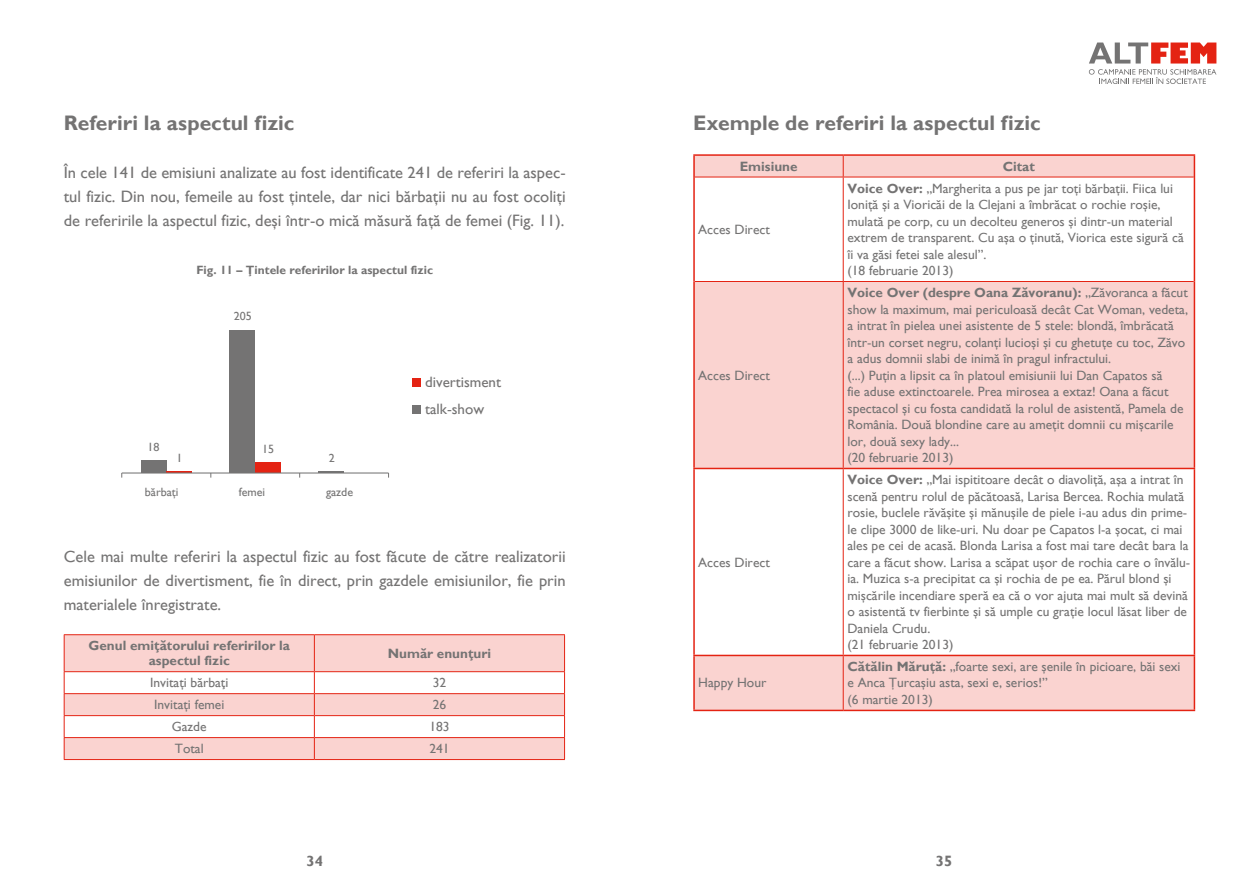
<style>
.page{position:relative;width:1259px;height:893px;background:#fff}
.page>*{position:absolute;margin:0;border:0;box-sizing:border-box;transform-origin:0 0}
.t1{font:700 21px "Gill Sans RO";letter-spacing:.005em;color:#747373}
.t2{font:16.5px/24px "Gill Sans RO";color:#747373;text-align:justify}
.t3{font:15px/27.2px "Gill Sans RO";color:#747373}
.t4{font:700 15px "Gill Sans RO";color:#747373}
.t5{font:13.5px/16.5px "Gill Sans RO";color:#747373}
.t6{font:700 13.5px/15px "Gill Sans RO";color:#747373;text-align:center}
.t7{font:700 12px "Gill Sans RO";color:#747373}
.t8{font:12px "Gill Sans RO";color:#747373}
.s1{font-weight:700}
</style>
<div class="page">
<svg style="left:1089px;top:43px;width:127px;height:41px"></svg>
<div style="left:695px;top:156px;width:498px;height:554px;background:#fad3d0"></div>
<svg style="left:695px;top:178px;width:498px;height:477px"></svg>
<hr style="left:693px;top:154px;width:150px;height:2px;background:#e42313">
<hr style="left:693px;top:156px;width:2px;height:21px;background:#e42313">
<hr style="left:843px;top:154px;width:352px;height:2px;background:#e42313">
<hr style="left:1193px;top:156px;width:2px;height:21px;background:#e42313">
<hr style="left:693px;top:177px;width:2px;height:104px;background:#e42313">
<hr style="left:1193px;top:177px;width:2px;height:104px;background:#e42313">
<hr style="left:693px;top:281px;width:2px;height:187px;background:#e42313">
<hr style="left:1193px;top:281px;width:2px;height:187px;background:#e42313">
<hr style="left:693px;top:468px;width:150px;height:1px;background:#e42313">
<hr style="left:693px;top:469px;width:2px;height:186px;background:#e42313">
<hr style="left:843px;top:468px;width:352px;height:1px;background:#e42313">
<hr style="left:1193px;top:469px;width:2px;height:186px;background:#e42313">
<hr style="left:693px;top:655px;width:150px;height:1px;background:#e42313">
<hr style="left:693px;top:656px;width:2px;height:54px;background:#e42313">
<hr style="left:843px;top:655px;width:352px;height:1px;background:#e42313">
<hr style="left:1193px;top:656px;width:2px;height:54px;background:#e42313">
<hr style="left:693px;top:710px;width:150px;height:1px;background:#e42313">
<hr style="left:843px;top:710px;width:352px;height:1px;background:#e42313">
<svg style="left:843px;top:156px;width:1px;height:21px"></svg>
<hr style="left:695px;top:177px;width:148px;height:1px;background:#e42313">
<hr style="left:843px;top:177px;width:350px;height:1px;background:#e42313">
<hr style="left:843px;top:177px;width:1px;height:104px;background:#e42313">
<hr style="left:695px;top:281px;width:148px;height:1px;background:#e42313">
<hr style="left:843px;top:281px;width:350px;height:1px;background:#e42313">
<hr style="left:843px;top:282px;width:1px;height:186px;background:#e42313">
<hr style="left:843px;top:469px;width:1px;height:186px;background:#e42313">
<hr style="left:843px;top:656px;width:1px;height:54px;background:#e42313">
<div style="left:141px;top:461px;width:25px;height:12px;background:#747373"></div>
<div style="left:230px;top:331px;width:25px;height:142px;background:#747373"></div>
<div style="left:255px;top:463px;width:26px;height:10px;background:#e42313"></div>
<hr style="left:122px;top:472px;width:266px;height:1px;background:#747373">
<div style="left:412px;top:378px;width:9px;height:9px;background:#e42313"></div>
<div style="left:412px;top:406px;width:9px;height:8px;background:#747373"></div>
<div style="left:65px;top:635px;width:499px;height:36px;background:#fad3d0"></div>
<hr style="left:64px;top:634px;width:250px;height:1px;background:#e42313">
<hr style="left:64px;top:635px;width:1px;height:36px;background:#e42313">
<hr style="left:314px;top:634px;width:251px;height:1px;background:#e42313">
<hr style="left:314px;top:635px;width:1px;height:36px;background:#e42313">
<hr style="left:564px;top:635px;width:1px;height:36px;background:#e42313">
<hr style="left:64px;top:671px;width:250px;height:1px;background:#e42313">
<hr style="left:314px;top:671px;width:251px;height:1px;background:#e42313">
<svg style="left:64px;top:672px;width:501px;height:87px"></svg>
<hr style="left:64px;top:759px;width:250px;height:1px;background:#e42313">
<hr style="left:314px;top:759px;width:251px;height:1px;background:#e42313">
<h1 class="t1" style="left:64px;top:111px;width:232px">Referiri la aspectul fizic</h1>
<p class="t2" style="left:64px;top:161px;width:503px">În cele 141 de emisiuni analizate au fost identificate 241 de referiri la aspec&shy;tul fizic. Din nou, femeile au fost țintele, dar nici bărbații nu au fost ocoliți de referirile la aspectul fizic, deși într-o mică măsură față de femei (Fig. 11).</p>
<p class="t7" style="left:196px;top:263px;width:238px">Fig. 11 – Ţintele referirilor la aspectul fizic</p>
<p class="t8" style="left:234px;top:309px;width:19px">205</p>
<p class="t8" style="left:147px;top:440px;width:13px">18</p>
<p class="t8" style="left:262px;top:442px;width:13px">15</p>
<p class="t8" style="left:177px;top:451px;width:7px">1</p>
<p class="t8" style="left:329px;top:451px;width:7px">2</p>
<p class="t8" style="left:239px;top:485px;width:28px">femei</p>
<p class="t8" style="left:326px;top:485px;width:29px">gazde</p>
<p class="t8" style="left:145px;top:485px;width:35px">bărbați</p>
<p class="t3" style="left:425px;top:368px;width:77px">divertisment talk-show</p>
<p class="t2" style="left:64px;top:545px;width:503px">Cele mai multe referiri la aspectul fizic au fost făcute de către realizatorii emisiunilor de divertisment, fie în direct, prin gazdele emisiunilor, fie prin materialele înregistrate.</p>
<p class="t6" style="left:89px;top:638px;width:203px">Genul emiţătorului referirilor la aspectul fizic</p>
<p class="t6" style="left:388px;top:645px;width:105px">Număr enunţuri</p>
<p class="t5" style="left:150px;top:674px;width:80px">Invitați bărbaţi</p>
<p class="t5" style="left:433px;top:674px;width:15px">32</p>
<p class="t5" style="left:154px;top:696px;width:72px">Invitați femei</p>
<p class="t5" style="left:433px;top:696px;width:15px">26</p>
<p class="t5" style="left:172px;top:718px;width:36px">Gazde</p>
<p class="t5" style="left:429px;top:718px;width:22px">183</p>
<p class="t5" style="left:175px;top:740px;width:30px">Total</p>
<p class="t5" style="left:429px;top:740px;width:22px">241</p>
<h1 class="t1" style="left:693px;top:111px;width:349px">Exemple de referiri la aspectul fizic</h1>
<p class="t6" style="left:739px;top:158px;width:59px">Emisiune</p>
<p class="t6" style="left:1002px;top:158px;width:34px">Citat</p>
<p class="t5" style="left:698px;top:221px;width:73px">Acces Direct</p>
<p class="t5" style="left:698px;top:367px;width:73px">Acces Direct</p>
<p class="t5" style="left:698px;top:554px;width:73px">Acces Direct</p>
<p class="t5" style="left:698px;top:675px;width:70px">Happy Hour</p>
<p class="t5" style="left:847px;top:180px;width:338px"><span class="s1">Voice Over:</span> „Margherita a pus pe jar toți bărbații. Fiica lui Ioniță și a Vioricăi de la Clejani a îmbrăcat o rochie roșie, mulată pe corp, cu un decolteu generos și dintr-un material extrem de transparent. Cu așa o ținută, Viorica este sigură că îi va găsi fetei sale alesul”.<br>(18 februarie 2013)</p>
<p class="t5" style="left:847px;top:284px;width:342px"><span class="s1">Voice Over (despre Oana Zăvoranu):</span> „Zăvoranca a făcut show la maximum, mai periculoasă decât Cat Woman, vedeta, a intrat în pielea unei asistente de 5 stele: blondă, îmbrăcată într-un corset negru, colanți lucioși și cu ghetuțe cu toc, Zăvo a adus domnii slabi de inimă în pragul infractului.<br>(...) Puțin a lipsit ca în platoul emisiunii lui Dan Capatos să<br>fie aduse extinctoarele. Prea mirosea a extaz! Oana a făcut spectacol și cu fosta candidată la rolul de asistentă, Pamela de România. Două blondine care au amețit domnii cu mișcarile lor, două sexy lady...<br>(20 februarie 2013)</p>
<p class="t5" style="left:847px;top:471px;width:344px"><span class="s1">Voice Over:</span> „Mai ispititoare decât o diavoliță, așa a intrat în scenă pentru rolul de păcătoasă, Larisa Bercea. Rochia mulată rosie, buclele răvășite și mănușile de piele i-au adus din prime&shy;le clipe 3000 de like-uri. Nu doar pe Capatos l-a șocat, ci mai ales pe cei de acasă. Blonda Larisa a fost mai tare decât bara la care a făcut show. Larisa a scăpat ușor de rochia care o învălu&shy;ia. Muzica s-a precipitat ca și rochia de pe ea. Părul blond și mișcările incendiare speră ea că o vor ajuta mai mult să devină o asistentă tv fierbinte și să umple cu grație locul lăsat liber de Daniela Crudu.<br>(21 februarie 2013)</p>
<p class="t5" style="left:847px;top:658px;width:335px"><span class="s1">Cătălin Măruță:</span> „foarte sexi, are șenile în picioare, băi sexi e Anca Țurcașiu asta, sexi e, serios!”<br>(6 martie 2013)</p>
<p class="t4" style="left:306px;top:852px;width:18px">34</p>
<p class="t4" style="left:936px;top:852px;width:18px">35</p>
</div>
